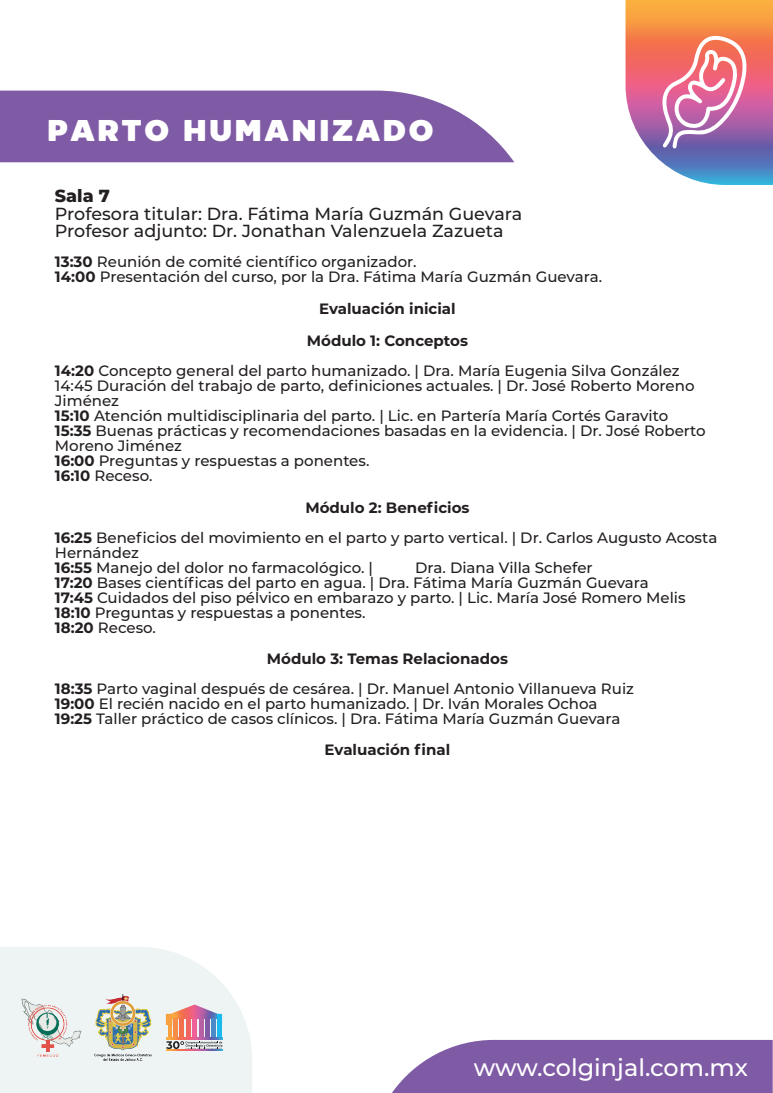
<style>
.page{position:relative;width:773px;height:1093px;background:#fff}
.page>*{position:absolute;margin:0;border:0;box-sizing:border-box;transform-origin:0 0}
.t1{font:800 30px "Monty";letter-spacing:.1em;color:#fff}
.t2{font:500 23.88px "Montserrat";color:#fff}
.t3{font:500 17.5px/17.5px "Montserrat";color:#231f20}
.t4{font:800 17.5px "Montserrat";color:#231f20}
.t5{font:500 15px/15px "Montserrat";color:#231f20}
.t6{font:700 15px/32.5px "Montserrat";color:#231f20;text-align:center}
.s1{font-weight:700}
</style>
<div class="page">
<svg style="left:0;top:947px;width:252px;height:145px;background:#eef4f4"></svg>
<svg style="left:392px;top:1039px;width:380px;height:53px;background:#8c6aae"></svg>
<svg style="left:0;top:91px;width:514px;height:71px;background:#8967ac"></svg>
<svg style="left:625px;top:0;width:147px;height:185px;background:#ce8d94"></svg>
<svg style="left:169px;top:1004px;width:52px;height:10px"></svg>
<svg style="left:172px;top:1014px;width:45px;height:4px"></svg>
<div style="left:186px;top:1018px;width:5px;height:20px;background:#f16462"></div>
<div style="left:192px;top:1018px;width:5px;height:20px;background:#f05f97"></div>
<div style="left:173px;top:1018px;width:5px;height:20px;background:#f68c46"></div>
<div style="left:179px;top:1018px;width:5px;height:20px;background:#f36f4b"></div>
<div style="left:199px;top:1018px;width:5px;height:20px;background:#b660a6"></div>
<div style="left:205px;top:1018px;width:5px;height:20px;background:#7f5aa5"></div>
<div style="left:211px;top:1018px;width:5px;height:20px;background:#498bc9"></div>
<hr style="left:217px;top:1019px;width:4px;height:19px;background:#19bbee">
<hr style="left:168px;top:1019px;width:4px;height:19px;background:#f9a141">
<div style="left:166px;top:1013px;width:6px;height:12px;background:#f9a141"></div>
<div style="left:217px;top:1013px;width:5px;height:12px;background:#19bbee"></div>
<svg style="left:166px;top:1037px;width:56px;height:2px"></svg>
<svg style="left:166px;top:1049px;width:56px;height:1px"></svg>
<svg style="left:166px;top:1041px;width:57px;height:8px"></svg>
<img style="left:94px;top:994px;width:57px;height:66px">
<img style="left:22px;top:998px;width:59px;height:58px">
<h1 class="t1" style="left:48px;top:108px;width:387px">PARTO HUMANIZADO</h1>
<p class="t4" style="left:55px;top:183px;width:56px">Sala 7</p>
<p class="t3" style="left:55px;top:204px;width:469px">Profesora titular: Dra. Fátima María Guzmán Guevara<br>Profesor adjunto: Dr. Jonathan Valenzuela Zazueta</p>
<p class="t5" style="left:55px;top:254px;width:548px"><span class="s1">13:30</span> Reunión de comité científico organizador.<br><span class="s1">14:00</span> Presentación del curso, por la Dra. Fátima María Guzmán Guevara.</p>
<p class="t6" style="left:307px;top:291px;width:163px">Evaluación inicial<br>Módulo 1: Conceptos</p>
<p class="t5" style="left:55px;top:363px;width:652px"><span class="s1">14:20</span> Concepto general del parto humanizado. | Dra. María Eugenia Silva González 14:45 Duración del trabajo de parto, definiciones actuales. | Dr. José Roberto Moreno Jiménez<br><span class="s1">15:10</span> Atención multidisciplinaria del parto. | Lic. en Partería María Cortés Garavito <span class="s1">15:35</span> Buenas prácticas y recomendaciones basadas en la evidencia. | Dr. José Roberto Moreno Jiménez<br><span class="s1">16:00</span> Preguntas y respuestas a ponentes.<br><span class="s1">16:10</span> Receso.</p>
<p class="t5" style="left:55px;top:491px;width:663px;line-height:30px;text-align:center"><span class="s1">Módulo 2: Beneficios<br>16:25</span> Beneficios del movimiento en el parto y parto vertical. | Dr. Carlos Augusto Acosta</p>
<p class="t5" style="left:55px;top:544px;width:319px">Hernández<br><span class="s1">16:55</span> Manejo del dolor no farmacológico. |</p>
<p class="t5" style="left:55px;top:559px;width:632px;text-indent:360px">Dra. Diana Villa Schefer<br><span class="s1">17:20</span> Bases científicas del parto en agua. | Dra. Fátima María Guzmán Guevara <span class="s1">17:45</span> Cuidados del piso pélvico en embarazo y parto. | Lic. María José Romero Melis <span class="s1">18:10</span> Preguntas y respuestas a ponentes.<br><span class="s1">18:20</span> Receso.</p>
<p class="t5" style="left:55px;top:643px;width:580px;line-height:30px;text-indent:212px"><span class="s1">Módulo 3: Temas Relacionados<br>18:35</span> Parto vaginal después de cesárea. | Dr. Manuel Antonio Villanueva Ruiz</p>
<p class="t5" style="left:55px;top:695px;width:567px"><span class="s1">19:00</span> El recién nacido en el parto humanizado. | Dr. Iván Morales Ochoa<br><span class="s1">19:25</span> Taller práctico de casos clínicos. | Dra. Fátima María Guzmán Guevara</p>
<p class="t6" style="left:324px;top:732px;width:127px">Evaluación final</p>
<h2 class="t2" style="left:474px;top:1050px;width:275px">www.colginjal.com.mx</h2>
</div>
